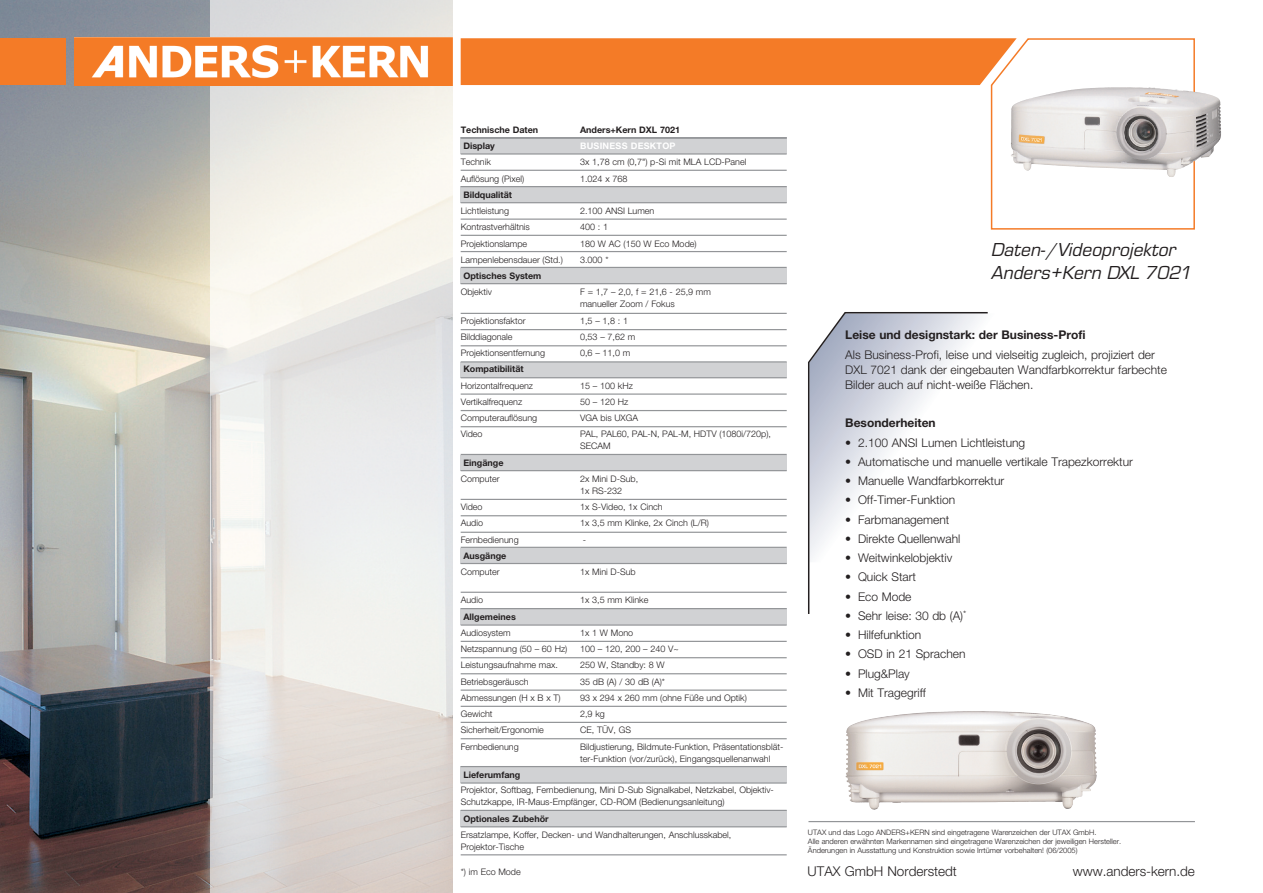
<style>
.page{position:relative;width:1263px;height:893px;background:#fff}
.page>*{position:absolute;margin:0;border:0;box-sizing:border-box;transform-origin:0 0}
.t1{font:italic 19.5px/23.4px "Micro Square";color:#231f20}
.t2{font:300 13.5px "Helvetica Neue CELT";color:#231f20}
.t3{font:300 12px/15px "Helvetica Neue CELT";color:#231f20}
.t4{font:700 12px "Helvetica Neue CELT";color:#231f20}
.t5{font:300 9px/16.2px "Helvetica Neue CELT";color:#231f20}
.t6{font:700 9px/16.2px "Helvetica Neue CELT";color:#231f20}
.t7{font:700 9px "Helvetica Neue CELT";letter-spacing:.03em;color:#fff}
.t8{font:300 7.5px/9px "Helvetica Neue CELT";color:#231f20}
</style>
<div class="page">
<div style="left:461px;top:609px;width:326px;height:16px;background:#d1d2d4"></div>
<hr style="left:461px;top:624px;width:326px;height:2px;background:#939598">
<hr style="left:461px;top:641px;width:326px;height:1px;background:#939598">
<hr style="left:461px;top:657px;width:326px;height:1px;background:#939598">
<hr style="left:461px;top:673px;width:326px;height:1px;background:#939598">
<hr style="left:461px;top:689px;width:326px;height:2px;background:#939598">
<hr style="left:461px;top:706px;width:326px;height:1px;background:#939598">
<hr style="left:461px;top:722px;width:326px;height:1px;background:#939598">
<hr style="left:461px;top:738px;width:326px;height:1px;background:#939598">
<hr style="left:461px;top:854px;width:326px;height:1px;background:#939598">
<div style="left:461px;top:362px;width:326px;height:16px;background:#d1d2d4"></div>
<div style="left:461px;top:455px;width:326px;height:15px;background:#d1d2d4"></div>
<hr style="left:461px;top:377px;width:326px;height:1px;background:#939598">
<hr style="left:461px;top:393px;width:326px;height:2px;background:#939598">
<hr style="left:461px;top:410px;width:326px;height:1px;background:#939598">
<hr style="left:461px;top:426px;width:326px;height:1px;background:#939598">
<hr style="left:461px;top:454px;width:326px;height:1px;background:#939598">
<hr style="left:461px;top:470px;width:326px;height:1px;background:#939598">
<hr style="left:461px;top:499px;width:326px;height:1px;background:#939598">
<hr style="left:461px;top:515px;width:326px;height:1px;background:#939598">
<hr style="left:461px;top:532px;width:326px;height:1px;background:#939598">
<div style="left:461px;top:548px;width:326px;height:16px;background:#d1d2d4"></div>
<hr style="left:461px;top:547px;width:326px;height:1px;background:#939598">
<hr style="left:461px;top:563px;width:326px;height:1px;background:#939598">
<hr style="left:461px;top:592px;width:326px;height:1px;background:#939598">
<hr style="left:461px;top:608px;width:326px;height:1px;background:#939598">
<div style="left:461px;top:767px;width:326px;height:16px;background:#d1d2d4"></div>
<hr style="left:461px;top:782px;width:326px;height:2px;background:#939598">
<hr style="left:461px;top:766px;width:326px;height:1px;background:#939598">
<div style="left:461px;top:810px;width:326px;height:17px;background:#d1d2d4"></div>
<hr style="left:461px;top:826px;width:326px;height:1px;background:#939598">
<hr style="left:461px;top:810px;width:326px;height:1px;background:#939598">
<hr style="left:461px;top:235px;width:326px;height:1px;background:#939598">
<hr style="left:461px;top:251px;width:326px;height:1px;background:#939598">
<div style="left:461px;top:268px;width:326px;height:15px;background:#d1d2d4"></div>
<hr style="left:461px;top:267px;width:326px;height:1px;background:#939598">
<hr style="left:461px;top:283px;width:326px;height:1px;background:#939598">
<hr style="left:461px;top:313px;width:326px;height:1px;background:#939598">
<hr style="left:461px;top:361px;width:326px;height:1px;background:#939598">
<hr style="left:461px;top:329px;width:326px;height:1px;background:#939598">
<hr style="left:461px;top:345px;width:326px;height:1px;background:#939598">
<hr style="left:808px;top:821px;width:387px;height:1px;background:#939598">
<img style="left:0;top:0;width:211px;height:893px">
<img style="left:211px;top:0;width:241px;height:893px">
<svg style="left:808px;top:312px;width:180px;height:302px"></svg>
<div style="left:0;top:38px;width:66px;height:47px;background:#f47b27"></div>
<svg style="left:461px;top:38px;width:734px;height:192px"></svg>
<img style="left:75px;top:38px;width:377px;height:47px">
<img style="left:879px;top:732px;width:218px;height:77px">
<img style="left:1148px;top:87px;width:73px;height:64px">
<p class="t6" style="left:463px;top:122px;width:76px;text-indent:-3px">Technische Daten<br>Display</p>
<p class="t5" style="left:461px;top:155px;width:65px">Technik<br>Auflösung (Pixel)</p>
<p class="t6" style="left:463px;top:187px;width:50px">Bildqualität</p>
<p class="t5" style="left:461px;top:204px;width:104px">Lichtleistung<br>Kontrastverhältnis<br>Projektionslampe<br>Lampenlebensdauer (Std.)</p>
<p class="t6" style="left:463px;top:269px;width:79px">Optisches System</p>
<p class="t5" style="left:461px;top:285px;width:33px">Objektiv</p>
<p class="t5" style="left:461px;top:313px;width:86px">Projektionsfaktor<br>Bilddiagonale<br>Projektionsentfernung</p>
<p class="t6" style="left:463px;top:362px;width:62px">Kompatibilität</p>
<p class="t5" style="left:461px;top:378px;width:78px">Horizontalfrequenz<br>Vertikalfrequenz<br>Computerauflösung<br>Video</p>
<p class="t6" style="left:463px;top:455px;width:42px">Eingänge</p>
<p class="t5" style="left:461px;top:471px;width:41px">Computer</p>
<p class="t5" style="left:461px;top:500px;width:60px">Video<br>Audio<br>Fernbedienung</p>
<p class="t6" style="left:463px;top:548px;width:45px">Ausgänge</p>
<p class="t5" style="left:461px;top:565px;width:41px">Computer</p>
<p class="t5" style="left:461px;top:593px;width:24px">Audio</p>
<p class="t6" style="left:463px;top:609px;width:54px">Allgemeines</p>
<p class="t5" style="left:461px;top:625px;width:108px">Audiosystem<br>Netzspannung (50 – 60 Hz)<br>Leistungsaufnahme max.<br>Betriebsgeräusch<br>Abmessungen (H x B x T)<br>Gewicht<br>Sicherheit/Ergonomie<br>Fernbedienung</p>
<p class="t6" style="left:463px;top:767px;width:58px">Lieferumfang</p>
<p class="t6" style="left:580px;top:122px;width:101px">Anders+Kern DXL 7021</p>
<p class="t7" style="left:580px;top:143px;width:97px">BUSINESS DESKTOP</p>
<p class="t5" style="left:580px;top:155px;width:168px">3x 1,78 cm (0,7") p-Si mit MLA LCD-Panel<br>1.024 x 768</p>
<p class="t5" style="left:580px;top:204px;width:118px">2.100 ANSI Lumen<br>400 : 1<br>180 W AC (150 W Eco Mode)<br>3.000 *</p>
<p class="t5" style="left:580px;top:287px;width:132px;line-height:12px">F = 1,7 – 2,0, f = 21,6 - 25,9 mm manueller Zoom / Fokus</p>
<p class="t5" style="left:580px;top:313px;width:57px">1,5 – 1,8 : 1<br>0,53 – 7,62 m<br>0,6 – 11,0 m</p>
<p class="t5" style="left:580px;top:378px;width:193px">15 – 100 kHz<br>50 – 120 Hz<br>VGA bis UXGA<br>PAL, PAL60, PAL-N, PAL-M, HDTV (1080i/720p),</p>
<p class="t5" style="left:580px;top:439px;width:32px">SECAM</p>
<p class="t5" style="left:580px;top:473px;width:60px;line-height:12px">2x Mini D-Sub,<br>1x RS-232</p>
<p class="t5" style="left:580px;top:500px;width:84px">1x S-Video, 1x Cinch</p>
<p class="t5" style="left:580px;top:516px;width:130px">1x 3,5 mm Klinke, 2x Cinch (L/R)</p>
<p class="t5" style="left:583px;top:532px;width:5px">-</p>
<p class="t5" style="left:580px;top:565px;width:57px">1x Mini D-Sub</p>
<p class="t5" style="left:580px;top:593px;width:70px">1x 3,5 mm Klinke</p>
<p class="t5" style="left:580px;top:625px;width:205px">1x 1 W Mono<br>100 – 120, 200 – 240 V~<br>250 W, Standby: 8 W<br>35 dB (A) / 30 dB (A)*<br>93 x 294 x 260 mm (ohne Füße und Optik)<br>2,9 kg<br>CE, TÜV, GS<br>Bildjustierung, Bildmute-Funktion, Präsentationsblät-</p>
<p class="t5" style="left:580px;top:751px;width:192px">ter-Funktion (vor/zurück), Eingangsquellenanwahl</p>
<p class="t5" style="left:461px;top:785px;width:315px;line-height:12px">Projektor, Softbag, Fernbedienung, Mini D-Sub Signalkabel, Netzkabel, Objektiv-<br>Schutzkappe, IR-Maus-Empfänger, CD-ROM (Bedienungsanleitung)</p>
<p class="t6" style="left:463px;top:811px;width:87px">Optionales Zubehör</p>
<p class="t5" style="left:461px;top:830px;width:272px;line-height:12px">Ersatzlampe, Koffer, Decken- und Wandhalterungen, Anschlusskabel,<br>Projektor-Tische</p>
<p class="t5" style="left:461px;top:865px;width:62px">*) im Eco Mode</p>
<h1 class="t1" style="left:991px;top:239px;width:202px">Daten-/Videoprojektor<br>Anders+Kern DXL 7021</h1>
<h3 class="t4" style="left:845px;top:331px;width:242px">Leise und designstark: der Business-Profi</h3>
<h3 class="t3" style="left:845px;top:348px;width:323px">Als Business-Profi, leise und vielseitig zugleich, projiziert der<br>DXL 7021 dank der eingebauten Wandfarbkorrektur farbechte<br>Bilder auch auf nicht-weiße Flächen.</h3>
<h3 class="t4" style="left:845px;top:419px;width:92px">Besonderheiten</h3>
<h3 class="t3" style="left:845px;top:436px;width:182px">• 2.100 ANSI Lumen Lichtleistung</h3>
<h3 class="t3" style="left:845px;top:455px;width:289px">• Automatische und manuelle vertikale Trapezkorrektur</h3>
<h3 class="t3" style="left:845px;top:474px;width:161px">• Manuelle Wandfarbkorrektur</h3>
<h3 class="t3" style="left:845px;top:494px;width:111px">• Off-Timer-Funktion</h3>
<h3 class="t3" style="left:845px;top:513px;width:106px">• Farbmanagement</h3>
<h3 class="t3" style="left:845px;top:532px;width:117px">• Direkte Quellenwahl</h3>
<h3 class="t3" style="left:845px;top:551px;width:108px">• Weitwinkelobjektiv</h3>
<h3 class="t3" style="left:845px;top:571px;width:72px">• Quick Start</h3>
<h3 class="t3" style="left:845px;top:590px;width:68px">• Eco Mode</h3>
<h3 class="t3" style="left:845px;top:609px;width:123px">• Sehr leise: 30 db (A)<sup>*</sup></h3>
<h3 class="t3" style="left:845px;top:628px;width:77px">• Hilfefunktion</h3>
<h3 class="t3" style="left:845px;top:648px;width:122px">• OSD in 21 Sprachen</h3>
<h3 class="t3" style="left:845px;top:667px;width:66px">• Plug&amp;Play</h3>
<h3 class="t3" style="left:845px;top:686px;width:82px">• Mit Tragegriff</h3>
<p class="t8" style="left:808px;top:828px;width:315px">UTAX und das Logo ANDERS+KERN sind eingetragene Warenzeichen der UTAX GmbH.<br>Alle anderen erwähnten Markennamen sind eingetragene Warenzeichen der jeweiligen Hersteller.<br>Änderungen in Ausstattung und Konstruktion sowie Irrtümer vorbehalten! (06/2005)</p>
<h2 class="t2" style="left:808px;top:866px;width:151px">UTAX GmbH Norderstedt</h2>
<h2 class="t2" style="left:1073px;top:866px;width:124px">www.anders-kern.de</h2>
</div>
